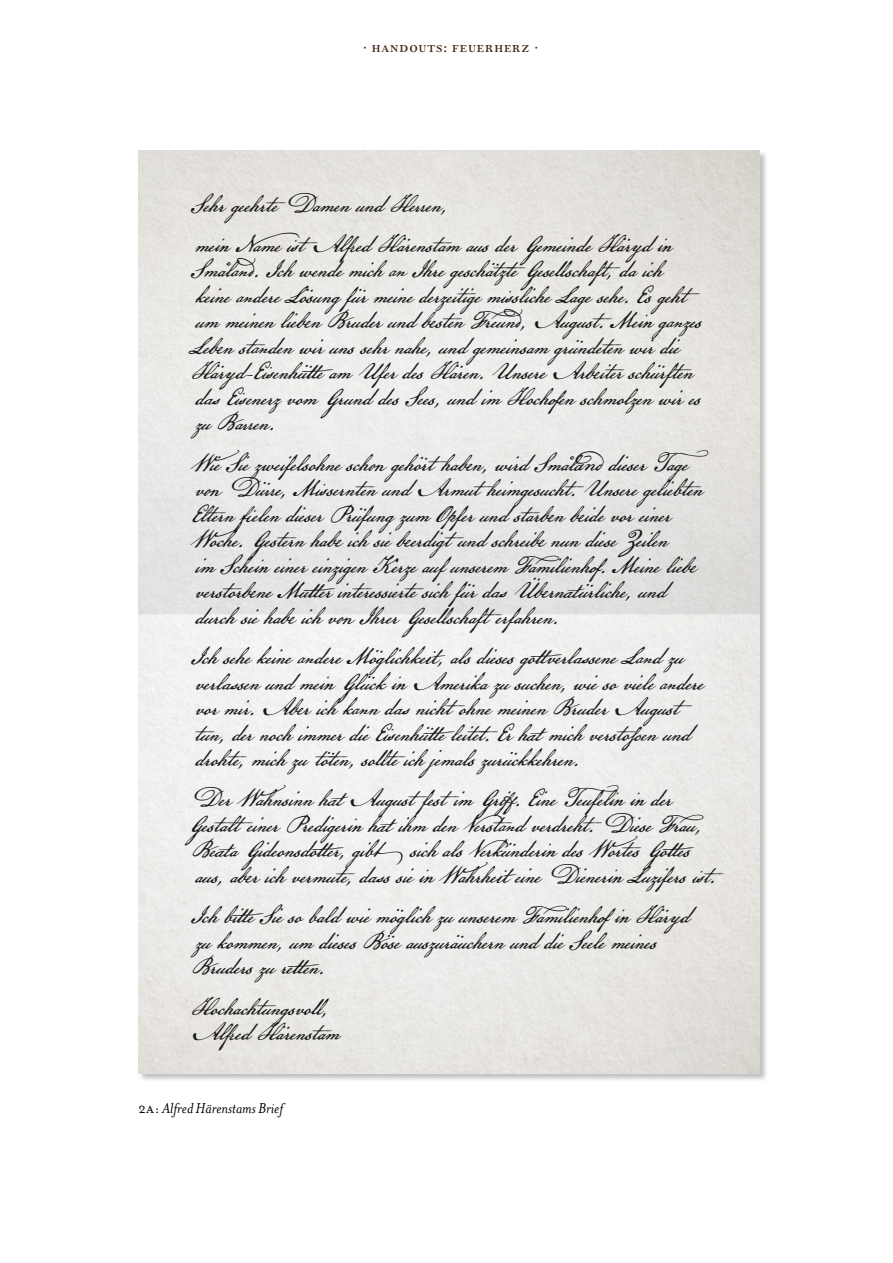
<style>
.page{position:relative;width:893px;height:1263px;background:#fff}
.page>*{position:absolute;margin:0;border:0;box-sizing:border-box;transform-origin:0 0}
.t1{font:27px/25.5px "American Scribe";color:#000}
.Text_w_o_indent{font:italic 16.5px "Mrs Eaves OT";color:#000}
.Running_header{font:600 16.5px "Bell MT Std";letter-spacing:.05em;color:#482c1f}
.s1{font-style:normal}
</style>
<div class="page">
<div style="left:138px;top:151px;width:630px;height:932px;background:#000;opacity:.25"></div>
<img style="left:138px;top:151px;width:621px;height:923px">
<p class="Running_header" style="left:363px;top:37px;width:177px">· Handouts: Feuerherz ·</p>
<p class="t1" style="left:191px;top:181px;width:487px;line-height:40.3px">Sehr geehrte Damen und Herren,<br>mein Name istAlfred Härenstam aus der Gemeinde Häryd in</p>
<p class="t1" style="left:190px;top:254px;width:517px">Småland. Ich wende mich an Ihre geschätzte Gesellschaft, da ich<br>keine andere Lösung für meine derzeitige missliche Lage sehe. Es geht um meinen lieben Bruder und besten Freund, August. Mein ganzes Leben standen wir uns sehr nahe, und gemeinsam gründeten wir die Häryd-Eisenhütte am Ufer des Hären. Unsere Arbeiter schürften das Eisenerz vom Grund des Sees, und im Hochofen schmolzen wir es zu Barren.</p>
<p class="t1" style="left:191px;top:448px;width:520px">Wie Sie zweifelsohne schon gehörthaben, wird Småland dieser Tage von Dürre, Missernten und Armutheimgesucht. Unsere geliebten Eltern fielen dieser Prüfung zum Opfer und starben beide vor einer Woche. Gestern habe ich sie beerdigtund schreibe nun diese Zeilen<br>im Schein einer einzigen Kerze aufunserem Familienhof. Meine liebe verstorbene Mutter interessierte sich für das Übernatürliche, und<br>durch sie habe ich von Ihrer Gesellschafterfahren.</p>
<p class="t1" style="left:191px;top:641px;width:514px">Ich sehe keine andere Möglichkeit, als dieses gottverlassene Land zu verlassen und mein Glück in Amerika zu suchen, wie so viele andere vor mir. Aber ich kann das nichtohne meinen Bruder August tun, der noch immer die Eisenhütte leitet. Er hat mich verstoßen und drohte, mich zu töten, sollte ich jemals zurückkehren.</p>
<p class="t1" style="left:188px;top:783px;width:539px">Der Wahnsinn hat Augustfestim Griff. Eine Teufelin in der Gestalteiner Predigerin hat ihm den Verstand verdreht. Diese Frau, Beata Gideonsdotter, gibt sich als Verkünderin des Wortes Gottes aus, aber ich vermute, dass sie in Wahrheiteine Dienerin Luzifers ist.</p>
<p class="t1" style="left:191px;top:900px;width:496px">Ich bitte Sie so bald wie möglich zu unserem Familienhofin Häryd zu kommen, um dieses Böse auszuräuchern und die Seele meines<br>Bruders zu retten.</p>
<p class="t1" style="left:191px;top:991px;width:150px">Hochachtungsvoll,<br>Alfred Härenstam</p>
<p class="Text_w_o_indent" style="left:138px;top:1099px;width:146px"><span class="s1">2A:</span> Alfred Härenstams Brief</p>
</div>
